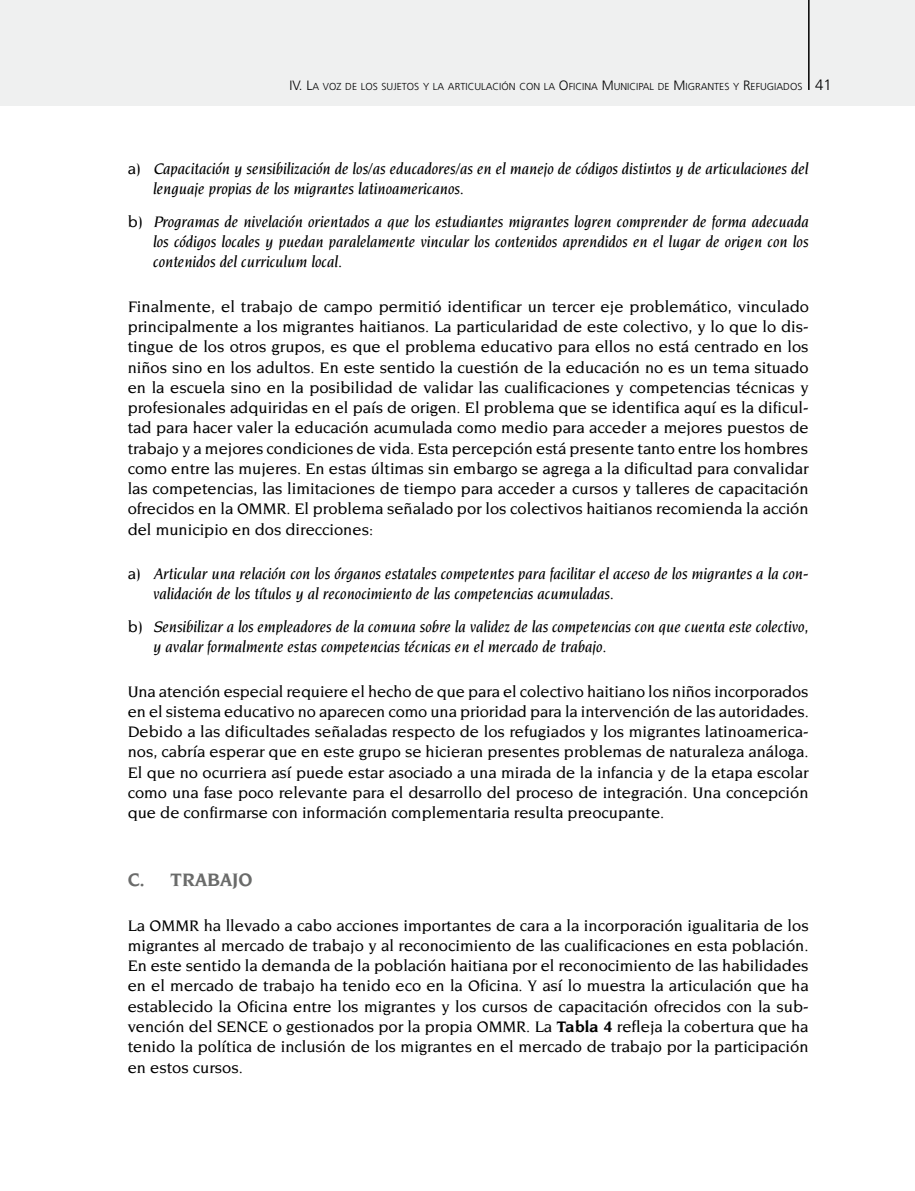
<style>
.page{position:relative;width:915px;height:1191px;background:#fff}
.page>*{position:absolute;margin:0;border:0;box-sizing:border-box;transform-origin:0 0}
.t1{font:700 19.5px "Novarese Std";color:#6a6b6a}
.t2{font:500 16.5px/20.2px "Novarese Std";color:#000;text-align:justify}
.t3{font:italic 500 16.5px/20.2px "Novarese Std";color:#000}
.t4{font:300 10.2px "Frutiger LT Std";color:#000}
.s1{font-size:13.5px}
.s2{font-size:15px}
.s3{font-style:normal}
.s4{font-weight:700}
</style>
<div class="page">
<div style="left:0;top:0;width:914px;height:106px;background:#eff0f0"></div>
<hr style="left:807px;top:0;width:2px;height:90px;background:#000">
<p class="t4" style="left:289px;top:81px;width:543px"><span class="s1">IV. L</span>A VOZ DE LOS SUJETOS Y LA ARTICULACIÓN CON LA <span class="s1">O</span>FICINA <span class="s1">M</span>UNICIPAL DE <span class="s1">M</span>IGRANTES Y <span class="s1">R</span>EFUGIADOS <span class="s2">41</span></p>
<p class="t3" style="left:153px;top:158px;width:656px;text-indent:-26px"><span class="s3">a)</span> Capacitación y sensibilización de los/as educadores/as en el manejo de códigos distintos y de articulaciones del lenguaje propias de los migrantes latinoamericanos.</p>
<p class="t3" style="left:153px;top:211px;width:656px;text-align:justify;text-indent:-26px"><span class="s3">b)</span> Programas de nivelación orientados a que los estudiantes migrantes logren comprender de forma adecuada los códigos locales y puedan paralelamente vincular los contenidos aprendidos en el lugar de origen con los contenidos del curriculum local.</p>
<p class="t2" style="left:128px;top:296px;width:682px">Finalmente, el trabajo de campo permitió identificar un tercer eje problemático, vinculado principalmente a los migrantes haitianos. La particularidad de este colectivo, y lo que lo dis&shy;tingue de los otros grupos, es que el problema educativo para ellos no está centrado en los niños sino en los adultos. En este sentido la cuestión de la educación no es un tema situado en la escuela sino en la posibilidad de validar las cualificaciones y competencias técnicas y profesionales adquiridas en el país de origen. El problema que se identifica aquí es la dificul&shy;tad para hacer valer la educación acumulada como medio para acceder a mejores puestos de trabajo y a mejores condiciones de vida. Esta percepción está presente tanto entre los hombres como entre las mujeres. En estas últimas sin embargo se agrega a la dificultad para convalidar las competencias, las limitaciones de tiempo para acceder a cursos y talleres de capacitación ofrecidos en la OMMR. El problema señalado por los colectivos haitianos recomienda la acción del municipio en dos direcciones:</p>
<p class="t3" style="left:153px;top:563px;width:656px;text-indent:-26px"><span class="s3">a)</span> Articular una relación con los órganos estatales competentes para facilitar el acceso de los migrantes a la con&shy;validación de los títulos y al reconocimiento de las competencias acumuladas.</p>
<p class="t3" style="left:153px;top:616px;width:656px;text-indent:-26px"><span class="s3">b)</span> Sensibilizar a los empleadores de la comuna sobre la validez de las competencias con que cuenta este colectivo, y avalar formalmente estas competencias técnicas en el mercado de trabajo.</p>
<p class="t2" style="left:128px;top:681px;width:682px">Una atención especial requiere el hecho de que para el colectivo haitiano los niños incorporados en el sistema educativo no aparecen como una prioridad para la intervención de las autoridades.<br>Debido a las dificultades señaladas respecto de los refugiados y los migrantes latinoamerica&shy;nos, cabría esperar que en este grupo se hicieran presentes problemas de naturaleza análoga.<br>El que no ocurriera así puede estar asociado a una mirada de la infancia y de la etapa escolar como una fase poco relevante para el desarrollo del proceso de integración. Una concepción que de confirmarse con información complementaria resulta preocupante.</p>
<p class="t1" style="left:128px;top:869px;width:126px">C. TRABAJO</p>
<p class="t2" style="left:128px;top:915px;width:682px">La OMMR ha llevado a cabo acciones importantes de cara a la incorporación igualitaria de los migrantes al mercado de trabajo y al reconocimiento de las cualificaciones en esta población.<br>En este sentido la demanda de la población haitiana por el reconocimiento de las habilidades en el mercado de trabajo ha tenido eco en la Oficina. Y así lo muestra la articulación que ha establecido la Oficina entre los migrantes y los cursos de capacitación ofrecidos con la sub&shy;vención del SENCE o gestionados por la propia OMMR. La <span class="s4">Tabla 4</span> refleja la cobertura que ha tenido la política de inclusión de los migrantes en el mercado de trabajo por la participación en estos cursos.</p>
</div>
